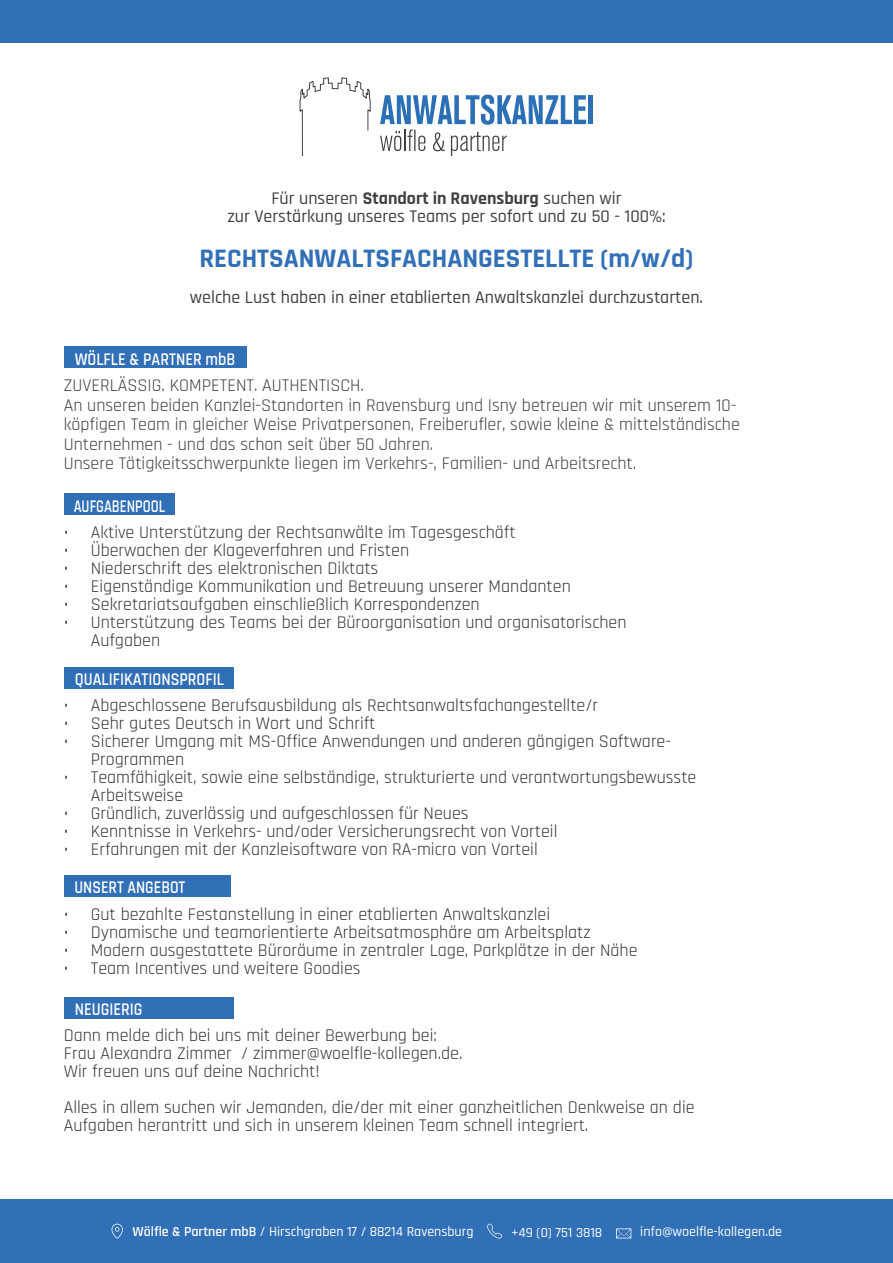
<style>
.page{position:relative;width:893px;height:1263px;background:#fff}
.page>*{position:absolute;margin:0;border:0;box-sizing:border-box;transform-origin:0 0}
.t1{font:700 27px "Rajdhani";color:#316fb7}
.t2{font:18px/18px "Rajdhani";color:#343433}
.t3{font:18px/19.5px "Rajdhani";color:#403f41}
.t4{font:500 18px/18px "Rajdhani";color:#403f41;text-align:center}
.t5{font:600 18px "Rajdhani";color:#fff;scale:.89 1}
.t6{font:600 18px "Rajdhani";color:#fff;scale:.87 1}
.t7{font:600 18px "Rajdhani";color:#fff;scale:.8 1}
.t8{font:500 13.95px "Rajdhani";color:#fff}
.s1{font-weight:700}
.s2{font-weight:600}
</style>
<div class="page">
<div style="left:64px;top:347px;width:182px;height:21px;background:#316fb7"></div>
<div style="left:64px;top:493px;width:111px;height:22px;background:#316fb7"></div>
<div style="left:64px;top:667px;width:170px;height:21px;background:#316fb7"></div>
<div style="left:64px;top:875px;width:166px;height:21px;background:#316fb7"></div>
<div style="left:64px;top:997px;width:170px;height:21px;background:#316fb7"></div>
<svg style="left:299px;top:77px;width:72px;height:79px"></svg>
<svg style="left:380px;top:95px;width:206px;height:61px"></svg>
<div style="left:588px;top:95px;width:5px;height:29px;background:#2b70b7"></div>
<div style="left:0;top:0;width:893px;height:43px;background:#316fb7"></div>
<div style="left:0;top:1199px;width:893px;height:64px;background:#316fb7"></div>
<svg style="left:112px;top:1224px;width:11px;height:14px"></svg>
<svg style="left:487px;top:1224px;width:16px;height:14px"></svg>
<svg style="left:616px;top:1228px;width:15px;height:10px"></svg>
<p class="t4" style="left:227px;top:190px;width:440px">Für unseren <span class="s1">Standort in Ravensburg</span> suchen wir<br>zur Verstärkung unseres Teams per sofort und zu 50 - 100%:</p>
<h1 class="t1" style="left:199px;top:242px;width:496px">RECHTSANWALTSFACHANGESTELLTE (m/w/d)</h1>
<p class="t4" style="left:190px;top:289px;width:515px">welche Lust haben in einer etablierten Anwaltskanzlei durchzustarten.</p>
<p class="t5" style="left:75px;top:348px;width:182px">WÖLFLE &amp; PARTNER mbB</p>
<p class="t3" style="left:64px;top:376px;width:678px">ZUVERLÄSSIG. KOMPETENT. AUTHENTISCH.<br>An unseren beiden Kanzlei-Standorten in Ravensburg und Isny betreuen wir mit unserem 10- köpfigen Team in gleicher Weise Privatpersonen, Freiberufler, sowie kleine &amp; mittelständische Unternehmen - und das schon seit über 50 Jahren.<br>Unsere Tätigkeitsschwerpunkte liegen im Verkehrs-, Familien- und Arbeitsrecht.</p>
<p class="t7" style="left:74px;top:495px;width:116px">AUFGABENPOOL</p>
<p class="t2" style="left:64px;top:523px;width:453px">• Aktive Unterstützung der Rechtsanwälte im Tagesgeschäft</p>
<p class="t2" style="left:64px;top:541px;width:347px">• Überwachen der Klageverfahren und Fristen</p>
<p class="t2" style="left:64px;top:559px;width:316px">• Niederschrift des elektronischen Diktats</p>
<p class="t2" style="left:64px;top:577px;width:508px">• Eigenständige Kommunikation und Betreuung unserer Mandanten</p>
<p class="t2" style="left:64px;top:595px;width:417px">• Sekretariatsaufgaben einschließlich Korrespondenzen</p>
<p class="t2" style="left:91px;top:613px;width:537px;text-indent:-27px">• Unterstützung des Teams bei der Büroorganisation und organisatorischen<br>Aufgaben</p>
<p class="t5" style="left:75px;top:668px;width:169px">QUALIFIKATIONSPROFIL</p>
<p class="t2" style="left:64px;top:697px;width:536px">• Abgeschlossene Berufsausbildung als Rechtsanwaltsfachangestellte/r</p>
<p class="t2" style="left:64px;top:715px;width:313px">• Sehr gutes Deutsch in Wort und Schrift</p>
<p class="t2" style="left:91px;top:733px;width:582px;text-indent:-27px">• Sicherer Umgang mit MS-Office Anwendungen und anderen gängigen Software-<br>Programmen</p>
<p class="t2" style="left:91px;top:769px;width:607px;text-indent:-27px">• Teamfähigkeit, sowie eine selbständige, strukturierte und verantwortungsbewusste<br>Arbeitsweise</p>
<p class="t2" style="left:64px;top:805px;width:406px">• Gründlich, zuverlässig und aufgeschlossen für Neues</p>
<p class="t2" style="left:64px;top:823px;width:495px">• Kenntnisse in Verkehrs- und/oder Versicherungsrecht von Vorteil</p>
<p class="t2" style="left:64px;top:841px;width:475px">• Erfahrungen mit der Kanzleisoftware von RA-micro von Vorteil</p>
<p class="t6" style="left:75px;top:877px;width:129px">UNSERT ANGEBOT</p>
<p class="t2" style="left:64px;top:905px;width:488px">• Gut bezahlte Festanstellung in einer etablierten Anwaltskanzlei</p>
<p class="t2" style="left:64px;top:923px;width:528px">• Dynamische und teamorientierte Arbeitsatmosphäre am Arbeitsplatz</p>
<p class="t2" style="left:64px;top:941px;width:575px">• Modern ausgestattete Büroräume in zentraler Lage, Parkplätze in der Nähe</p>
<p class="t2" style="left:64px;top:959px;width:298px">• Team Incentives und weitere Goodies</p>
<p class="t5" style="left:75px;top:998px;width:78px">NEUGIERIG</p>
<p class="t2" style="left:64px;top:1027px;width:400px">Dann melde dich bei uns mit deiner Bewerbung bei:<br>Frau Alexandra Zimmer / zimmer@woelfle-kollegen.de.<br>Wir freuen uns auf deine Nachricht!</p>
<p class="t2" style="left:64px;top:1099px;width:632px">Alles in allem suchen wir Jemanden, die/der mit einer ganzheitlichen Denkweise an die<br>Aufgaben herantritt und sich in unserem kleinen Team schnell integriert.</p>
<p class="t8" style="left:132px;top:1223px;width:342px"><span class="s2">Wölfle &amp; Partner mbB</span> / Hirschgraben 17 / 88214 Ravensburg</p>
<p class="t8" style="left:511px;top:1224px;width:93px">+49 (0) 751 3818</p>
<p class="t8" style="left:640px;top:1223px;width:143px">info@woelfle-kollegen.de</p>
</div>
